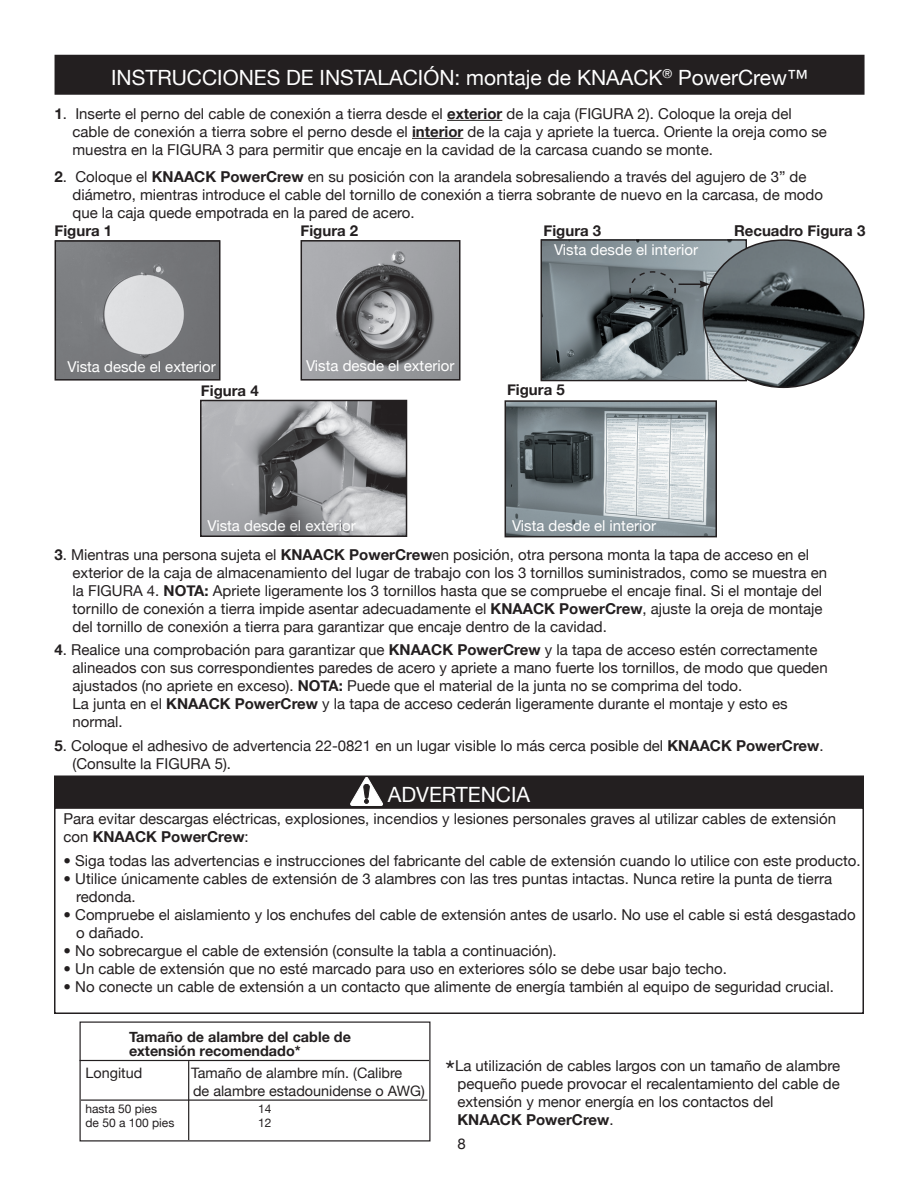
<style>
.page{position:relative;width:918px;height:1188px;background:#fff}
.page>*{position:absolute;margin:0;border:0;box-sizing:border-box;transform-origin:0 0}
.t1{font:21px "Helvetica Neue";color:#fff}
.t2{font:15px/18px "Helvetica Neue";color:#231f20}
.t3{font:15px "Helvetica Neue";color:#fff}
.t4{font:700 15px "Helvetica Neue";color:#231f20}
.t5{font:14.4px/17.2px "Helvetica Neue";color:#231f20}
.t6{font:700 14.4px/14.4px "Helvetica Neue";color:#231f20}
.t7{font:12px "Helvetica Neue";color:#231f20}
.s1{font-weight:700}
.s2{font-size:27px}
</style>
<div class="page">
<div style="left:54px;top:807px;width:810px;height:207px;border:2px solid #231f20"></div>
<hr style="left:447px;top:120px;width:55px;height:1px;background:#231f20">
<hr style="left:412px;top:138px;width:51px;height:1px;background:#231f20">
<img style="left:58px;top:243px;width:159px;height:135px">
<div style="left:55px;top:240px;width:165px;height:141px;border:2px solid #231f20"></div>
<img style="left:203px;top:403px;width:201px;height:131px">
<div style="left:200px;top:400px;width:207px;height:137px;border:2px solid #231f20"></div>
<img style="left:508px;top:403px;width:206px;height:131px">
<div style="left:505px;top:400px;width:212px;height:137px;border:2px solid #231f20"></div>
<div style="left:55px;top:55px;width:810px;height:40px;background:#231f20;border:2px solid #231f20"></div>
<div style="left:56px;top:777px;width:806px;height:30px;background:#231f20"></div>
<div style="left:54px;top:776px;width:810px;height:33px;border:3px solid #231f20"></div>
<svg style="left:350px;top:777px;width:33px;height:29px"></svg>
<img style="left:543px;top:241px;width:160px;height:138px">
<div style="left:541px;top:239px;width:206px;height:142px;border:1px solid #231f20"></div>
<img style="left:304px;top:243px;width:153px;height:135px">
<div style="left:301px;top:240px;width:159px;height:141px;border:2px solid #231f20"></div>
<img style="left:703px;top:240px;width:159px;height:147px">
<svg style="left:629px;top:270px;width:81px;height:41px;background:#61696e"></svg>
<hr style="left:81px;top:1100px;width:347px;height:1px;background:#231f20">
<hr style="left:188px;top:1061px;width:1px;height:79px;background:#231f20">
<hr style="left:80px;top:1060px;width:349px;height:1px;background:#231f20">
<h1 class="t1" style="left:111px;top:65px;width:698px">INSTRUCCIONES DE INSTALACIÓN: montaje de KNAACK<sup>®</sup> PowerCrew™</h1>
<p class="t2" style="left:73px;top:104px;width:756px;text-indent:-18px"><span class="s1">1</span>. Inserte el perno del cable de conexión a tierra desde el <span class="s1">exterior</span> de la caja (FIGURA 2). Coloque la oreja del cable de conexión a tierra sobre el perno desde el <span class="s1">interior</span> de la caja y apriete la tuerca. Oriente la oreja como se muestra en la FIGURA 3 para permitir que encaje en la cavidad de la carcasa cuando se monte.</p>
<p class="t2" style="left:73px;top:167px;width:752px;text-indent:-18px"><span class="s1">2</span>. Coloque el <span class="s1">KNAACK PowerCrew</span> en su posición con la arandela sobresaliendo a través del agujero de 3” de diámetro, mientras introduce el cable del tornillo de conexión a tierra sobrante de nuevo en la carcasa, de modo que la caja quede empotrada en la pared de acero.</p>
<p class="t4" style="left:55px;top:221px;width:59px">Figura 1</p>
<p class="t4" style="left:301px;top:221px;width:59px">Figura 2</p>
<p class="t3" style="left:68px;top:358px;width:150px">Vista desde el exterior</p>
<p class="t3" style="left:306px;top:357px;width:150px">Vista desde el exterior</p>
<p class="t4" style="left:544px;top:221px;width:59px">Figura 3</p>
<p class="t4" style="left:734px;top:221px;width:133px">Recuadro Figura 3</p>
<p class="t3" style="left:554px;top:241px;width:146px">Vista desde el interior</p>
<p class="t4" style="left:201px;top:382px;width:59px">Figura 4</p>
<p class="t4" style="left:507px;top:381px;width:59px">Figura 5</p>
<p class="t3" style="left:208px;top:517px;width:150px">Vista desde el exterior</p>
<p class="t3" style="left:512px;top:517px;width:146px">Vista desde el interior</p>
<p class="t2" style="left:73px;top:545px;width:756px;text-indent:-18px"><span class="s1">3</span>. Mientras una persona sujeta el <span class="s1">KNAACK PowerCrew</span>en posición, otra persona monta la tapa de acceso en el exterior de la caja de almacenamiento del lugar de trabajo con los 3 tornillos suministrados, como se muestra en la FIGURA 4. <span class="s1">NOTA:</span> Apriete ligeramente los 3 tornillos hasta que se compruebe el encaje final. Si el montaje del tornillo de conexión a tierra impide asentar adecuadamente el <span class="s1">KNAACK PowerCrew</span>, ajuste la oreja de montaje del tornillo de conexión a tierra para garantizar que encaje dentro de la cavidad.</p>
<p class="t2" style="left:73px;top:641px;width:757px;text-indent:-18px"><span class="s1">4</span>. Realice una comprobación para garantizar que <span class="s1">KNAACK PowerCrew</span> y la tapa de acceso estén correctamente alineados con sus correspondientes paredes de acero y apriete a mano fuerte los tornillos, de modo que queden ajustados (no apriete en exceso). <span class="s1">NOTA:</span> Puede que el material de la junta no se comprima del todo.<br>La junta en el <span class="s1">KNAACK PowerCrew</span> y la tapa de acceso cederán ligeramente durante el montaje y esto es normal.</p>
<p class="t2" style="left:73px;top:736px;width:753px;text-indent:-18px"><span class="s1">5</span>. Coloque el adhesivo de advertencia 22-0821 en un lugar visible lo más cerca posible del <span class="s1">KNAACK PowerCrew</span>. (Consulte la FIGURA 5).</p>
<h1 class="t1" style="left:388px;top:782px;width:144px">ADVERTENCIA</h1>
<p class="t2" style="left:64px;top:810px;width:774px">Para evitar descargas eléctricas, explosiones, incendios y lesiones personales graves al utilizar cables de extensión con <span class="s1">KNAACK PowerCrew</span>:</p>
<p class="t2" style="left:64px;top:852px;width:799px">• Siga todas las advertencias e instrucciones del fabricante del cable de extensión cuando lo utilice con este producto.</p>
<p class="t2" style="left:76px;top:870px;width:758px;text-indent:-13px">• Utilice únicamente cables de extensión de 3 alambres con las tres puntas intactas. Nunca retire la punta de tierra redonda.</p>
<p class="t2" style="left:76px;top:906px;width:781px;text-indent:-13px">• Compruebe el aislamiento y los enchufes del cable de extensión antes de usarlo. No use el cable si está desgastado o dañado.</p>
<p class="t2" style="left:64px;top:942px;width:495px">• No sobrecargue el cable de extensión (consulte la tabla a continuación).</p>
<p class="t2" style="left:64px;top:960px;width:665px">• Un cable de extensión que no esté marcado para uso en exteriores sólo se debe usar bajo techo.</p>
<p class="t2" style="left:64px;top:978px;width:772px">• No conecte un cable de extensión a un contacto que alimente de energía también al equipo de seguridad crucial.</p>
<p class="t6" style="left:129px;top:1029px;width:224px">Tamaño de alambre del cable de extensión recomendado*</p>
<p class="t5" style="left:86px;top:1064px;width:58px">Longitud</p>
<p class="t5" style="left:191px;top:1064px;width:235px">Tamaño de alambre mín. (Calibre<br>de alambre estadounidense o AWG)</p>
<p class="t7" style="left:86px;top:1102px;width:73px">hasta 50 pies</p>
<p class="t7" style="left:258px;top:1102px;width:15px">14</p>
<p class="t7" style="left:86px;top:1116px;width:90px">de 50 a 100 pies</p>
<p class="t7" style="left:258px;top:1116px;width:15px">12</p>
<p class="t2" style="left:457px;top:1057px;width:384px;text-indent:-12px"><span class="s2">*</span>La utilización de cables largos con un tamaño de alambre pequeño puede provocar el recalentamiento del cable de extensión y menor energía en los contactos del <span class="s1">KNAACK PowerCrew</span>.</p>
<p class="t2" style="left:458px;top:1135px;width:10px">8</p>
</div>
